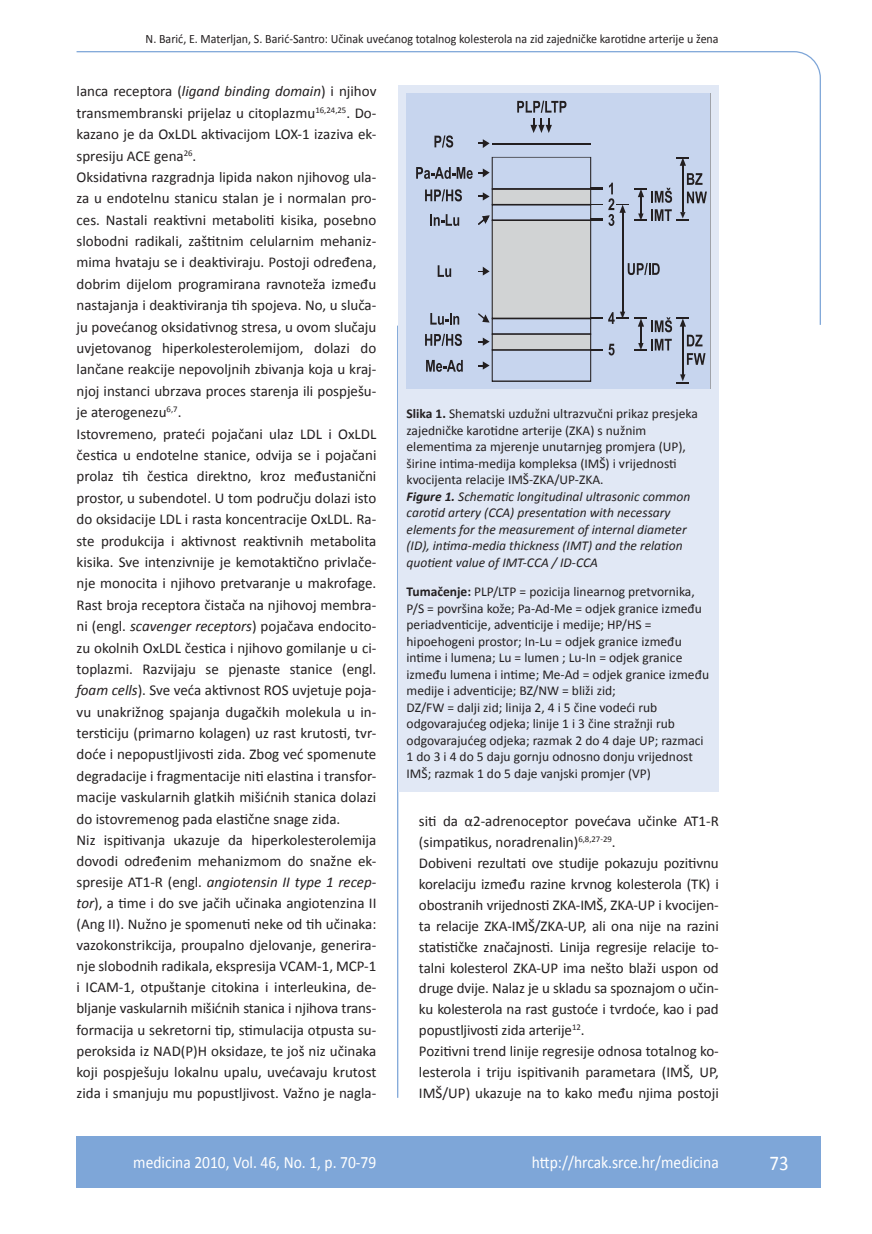
<style>
.page{position:relative;width:872px;height:1234px;background:#fff}
.page>*{position:absolute;margin:0;border:0;box-sizing:border-box;transform-origin:0 0}
.t1{font:21px "Calibri";color:#fff;scale:.9 1}
.t2{font:17.25px "Calibri";color:#fff;scale:.9 1}
.osnovni_tekst{font:15px/21.3px "Calibri";color:#231f20;text-align:justify}
.potpis_slika{font:13.5px/16.5px "Calibri";color:#231f20}
.glava{font:12.75px "Calibri";color:#231f20;scale:.94 1}
.s1{font-style:italic}
.s2{font-weight:700}
.s3{font-weight:700;font-style:italic}
</style>
<div class="page">
<svg style="left:76px;top:51px;width:745px;height:274px"></svg>
<hr style="left:397px;top:325px;width:1px;height:772px;background:#7ea6d8">
<div style="left:77px;top:1135px;width:744px;height:51px;background:#7ea6d8"></div>
<div style="left:398px;top:85px;width:321px;height:706px;background:#e1e8f5"></div>
<div style="left:406px;top:94px;width:304px;height:295px;background:#c7d5ee"></div>
<div style="left:492px;top:189px;width:98px;height:15px;background:#d1d3d4"></div>
<div style="left:492px;top:220px;width:98px;height:98px;background:#d1d3d4"></div>
<hr style="left:590px;top:220px;width:1px;height:98px;background:#231f20">
<hr style="left:492px;top:220px;width:1px;height:98px;background:#231f20">
<hr style="left:492px;top:318px;width:98px;height:1px;background:#231f20">
<hr style="left:492px;top:380px;width:98px;height:2px;background:#231f20">
<hr style="left:590px;top:350px;width:1px;height:31px;background:#231f20">
<hr style="left:492px;top:350px;width:1px;height:31px;background:#231f20">
<div style="left:492px;top:334px;width:98px;height:16px;background:#d1d3d4"></div>
<hr style="left:492px;top:349px;width:98px;height:1px;background:#231f20">
<hr style="left:492px;top:333px;width:98px;height:2px;background:#231f20">
<svg style="left:416px;top:167px;width:73px;height:12px"></svg>
<svg style="left:425px;top:189px;width:37px;height:12px"></svg>
<svg style="left:478px;top:266px;width:11px;height:9px"></svg>
<svg style="left:426px;top:360px;width:37px;height:12px"></svg>
<svg style="left:478px;top:361px;width:11px;height:8px"></svg>
<svg style="left:425px;top:334px;width:37px;height:12px"></svg>
<svg style="left:430px;top:214px;width:29px;height:12px"></svg>
<svg style="left:430px;top:313px;width:29px;height:12px"></svg>
<svg style="left:478px;top:313px;width:15px;height:38px"></svg>
<hr style="left:492px;top:188px;width:98px;height:1px;background:#231f20">
<hr style="left:590px;top:157px;width:1px;height:32px;background:#231f20">
<hr style="left:492px;top:157px;width:98px;height:1px;background:#231f20">
<hr style="left:492px;top:157px;width:1px;height:32px;background:#231f20">
<svg style="left:590px;top:318px;width:12px;height:33px"></svg>
<svg style="left:438px;top:265px;width:13px;height:12px"></svg>
<hr style="left:622px;top:212px;width:1px;height:100px;background:#231f20">
<hr style="left:682px;top:326px;width:1px;height:49px;background:#231f20">
<svg style="left:676px;top:374px;width:13px;height:9px"></svg>
<hr style="left:492px;top:219px;width:98px;height:2px;background:#231f20">
<svg style="left:590px;top:187px;width:12px;height:34px"></svg>
<hr style="left:492px;top:204px;width:98px;height:1px;background:#231f20">
<svg style="left:478px;top:188px;width:15px;height:37px"></svg>
<hr style="left:492px;top:143px;width:98px;height:2px;background:#231f20">
<svg style="left:434px;top:135px;width:19px;height:12px"></svg>
<svg style="left:478px;top:139px;width:11px;height:9px"></svg>
<svg style="left:517px;top:101px;width:49px;height:32px;background:#a1abbe"></svg>
<hr style="left:682px;top:166px;width:1px;height:46px;background:#231f20">
<svg style="left:676px;top:157px;width:13px;height:9px"></svg>
<svg style="left:608px;top:173px;width:99px;height:53px;background:#a9b4c9"></svg>
<svg style="left:627px;top:263px;width:32px;height:12px"></svg>
<svg style="left:608px;top:311px;width:97px;height:54px;background:#abb6cb"></svg>
<p class="glava" style="left:146px;top:30px;width:611px">N. Barić, E. Materljan, S. Barić-Santro: Učinak uvećanog totalnog kolesterola na zid zajedničke karotidne arterije u žena</p>
<p class="osnovni_tekst" style="left:77px;top:80px;width:301px">lanca receptora (<span class="s1">ligand binding domain</span>) i njihov transmembranski prijelaz u citoplazmu<sup>16,24,25</sup>. Do&shy;kazano je da OxLDL aktivacijom LOX-1 izaziva ek&shy;spresiju ACE gena<sup>26</sup>.</p>
<p class="osnovni_tekst" style="left:77px;top:165px;width:301px">Oksidativna razgradnja lipida nakon njihovog ula&shy;za u endotelnu stanicu stalan je i normalan pro&shy;ces. Nastali reaktivni metaboliti kisika, posebno slobodni radikali, zaštitnim celularnim mehaniz&shy;mima hvataju se i deaktiviraju. Postoji određena, dobrim dijelom programirana ravnoteža između nastajanja i deaktiviranja tih spojeva. No, u sluča&shy;ju povećanog oksidativnog stresa, u ovom slučaju uvjetovanog hiperkolesterolemijom, dolazi do lančane reakcije nepovoljnih zbivanja koja u kraj&shy;njoj instanci ubrzava proces starenja ili pospješu&shy;je aterogenezu<sup>6,7</sup>.</p>
<p class="osnovni_tekst" style="left:77px;top:422px;width:301px">Istovremeno, prateći pojačani ulaz LDL i OxLDL čestica u endotelne stanice, odvija se i pojačani prolaz tih čestica direktno, kroz međustanični prostor, u subendotel. U tom području dolazi isto do oksidacije LDL i rasta koncentracije OxLDL. Ra&shy;ste produkcija i aktivnost reaktivnih metabolita kisika. Sve intenzivnije je kemotaktično privlače&shy;nje monocita i njihovo pretvaranje u makrofage.<br>Rast broja receptora čistača na njihovoj membra&shy;ni (engl. <span class="s1">scavenger receptors</span>) pojačava endocito&shy;zu okolnih OxLDL čestica i njihovo gomilanje u ci&shy;toplazmi. Razvijaju se pjenaste stanice (engl. <span class="s1">foam cells</span>). Sve veća aktivnost ROS uvjetuje poja&shy;vu unakrižnog spajanja dugačkih molekula u in&shy;tersticiju (primarno kolagen) uz rast krutosti, tvr&shy;doće i nepopustljivosti zida. Zbog već spomenute degradacije i fragmentacije niti elastina i transfor&shy;macije vaskularnih glatkih mišićnih stanica dolazi do istovremenog pada elastične snage zida.</p>
<p class="osnovni_tekst" style="left:77px;top:828px;width:301px">Niz ispitivanja ukazuje da hiperkolesterolemija dovodi određenim mehanizmom do snažne ek&shy;spresije AT1-R (engl. <span class="s1">angiotensin II type 1 recep&shy;tor</span>), a time i do sve jačih učinaka angiotenzina II (Ang II). Nužno je spomenuti neke od tih učinaka: vazokonstrikcija, proupalno djelovanje, generira&shy;nje slobodnih radikala, ekspresija VCAM-1, MCP-1 i ICAM-1, otpuštanje citokina i interleukina, de&shy;bljanje vaskularnih mišićnih stanica i njihova trans&shy;formacija u sekretorni tip, stimulacija otpusta su&shy;peroksida iz NAD(P)H oksidaze, te još niz učinaka koji pospješuju lokalnu upalu, uvećavaju krutost zida i smanjuju mu popustljivost. Važno je nagla-</p>
<p class="potpis_slika" style="left:406px;top:405px;width:293px"><span class="s2">Slika 1.</span> Shematski uzdužni ultrazvučni prikaz presjeka zajedničke karotidne arterije (ZKA) s nužnim elementima za mjerenje unutarnjeg promjera (UP), širine intima-medija kompleksa (IMŠ) i vrijednosti kvocijenta relacije IMŠ-ZKA/UP-ZKA.<br><span class="s3">Figure 1.</span> <span class="s1">Schematic longitudinal ultrasonic common carotid artery (CCA) presentation with necessary elements for the measurement of internal diameter (ID), intima-media thickness (IMT) and the relation quotient value of IMT-CCA / ID-CCA</span></p>
<p class="potpis_slika" style="left:406px;top:582px;width:304px"><span class="s2">Tumačenje:</span> PLP/LTP = pozicija linearnog pretvornika, P/S = površina kože; Pa-Ad-Me = odjek granice između periadventicije, adventicije i medije; HP/HS = hipoehogeni prostor; In-Lu = odjek granice između intime i lumena; Lu = lumen ; Lu-In = odjek granice između lumena i intime; Me-Ad = odjek granice između medije i adventicije; BZ/NW = bliži zid;<br>DZ/FW = dalji zid; linija 2, 4 i 5 čine vodeći rub odgovarajućeg odjeka; linije 1 i 3 čine stražnji rub odgovarajućeg odjeka; razmak 2 do 4 daje UP; razmaci 1 do 3 i 4 do 5 daju gornju odnosno donju vrijednost IMŠ; razmak 1 do 5 daje vanjski promjer (VP)</p>
<p class="osnovni_tekst" style="left:419px;top:810px;width:301px;line-height:20.9px">siti da α2-adrenoceptor povećava učinke AT1-R (simpatikus, noradrenalin)<sup>6,8,27-29</sup>.</p>
<p class="osnovni_tekst" style="left:419px;top:851px;width:301px;line-height:20.9px">Dobiveni rezultati ove studije pokazuju pozitivnu korelaciju između razine krvnog kolesterola (TK) i obostranih vrijednosti ZKA-IMŠ, ZKA-UP i kvocijen&shy;ta relacije ZKA-IMŠ/ZKA-UP, ali ona nije na razini statističke značajnosti. Linija regresije relacije to&shy;talni kolesterol ZKA-UP ima nešto blaži uspon od druge dvije. Nalaz je u skladu sa spoznajom o učin&shy;ku kolesterola na rast gustoće i tvrdoće, kao i pad popustljivosti zida arterije<sup>12</sup>.</p>
<p class="osnovni_tekst" style="left:419px;top:1039px;width:301px;line-height:20.9px">Pozitivni trend linije regresije odnosa totalnog ko&shy;lesterola i triju ispitivanih parametara (IMŠ, UP, IMŠ/UP) ukazuje na to kako među njima postoji</p>
<p class="t2" style="left:133px;top:1151px;width:272px">medicina 2010, Vol. 46, No. 1, p. 70-79</p>
<p class="t2" style="left:532px;top:1151px;width:209px">http://hrcak.srce.hr/medicina</p>
<p class="t1" style="left:769px;top:1149px;width:23px">73</p>
</div>
